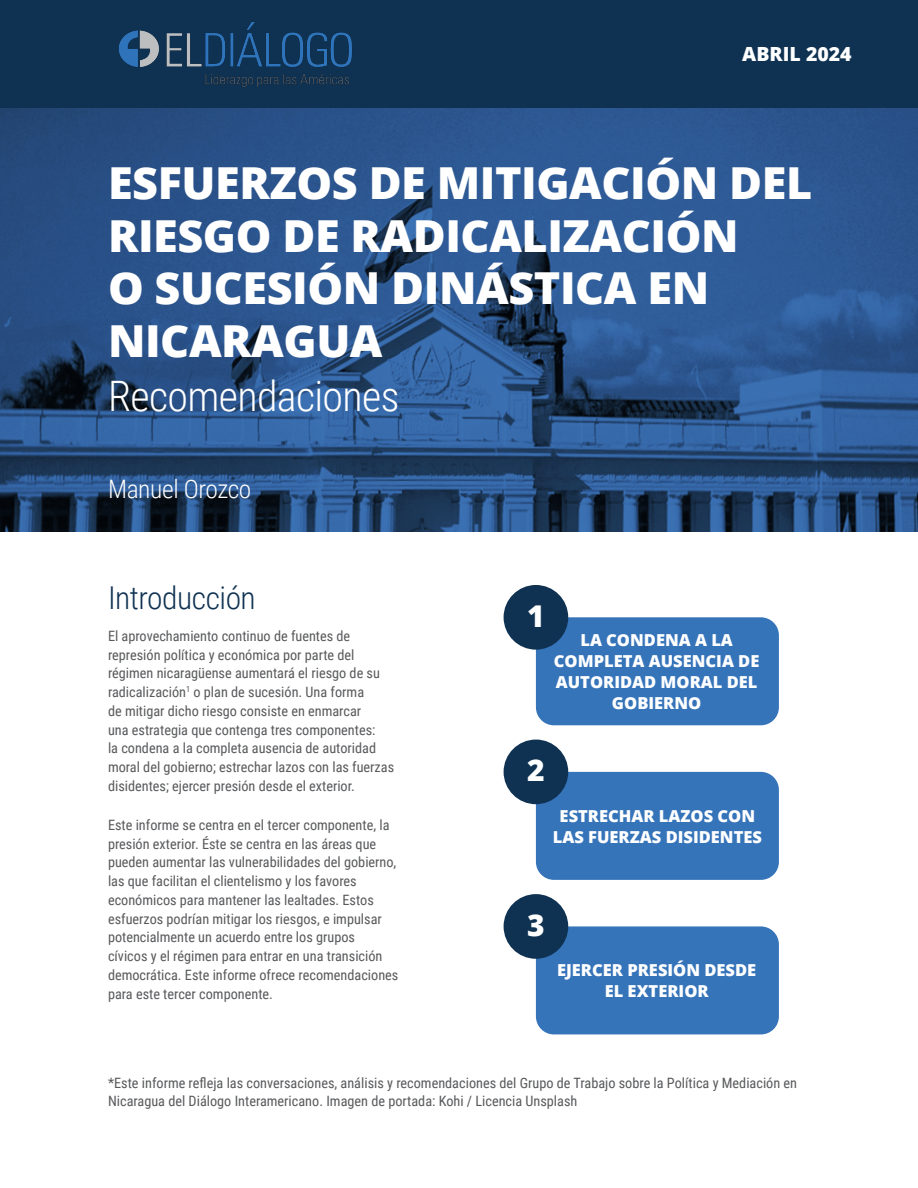
<style>
.page{position:relative;width:918px;height:1188px;background:#fff}
.page>*{position:absolute;margin:0;border:0;box-sizing:border-box;transform-origin:0 0}
.t1{font:800 44.1px/52.5px "Open Sans";letter-spacing:-.01em;color:#fff}
.t2{font:300 42px "Roboto Condensed";letter-spacing:-.015em;color:#fff}
.t3{font:300 31.5px "Roboto Condensed";letter-spacing:-.015em;color:#0f3252}
.t4{font:800 30px "Open Sans";color:#fff}
.t5{font:300 25.5px "Roboto Condensed";letter-spacing:-.015em;color:#fff}
.t6{font:800 19.5px "Open Sans";color:#fff}
.t7{font:800 16.5px/21px "Open Sans";color:#fff;text-align:center}
.t8{font:14.25px/18.8px "Roboto Condensed";color:#58595b}
</style>
<div class="page">
<div style="left:0;top:0;width:918px;height:108px;background:#0f3252"></div>
<img style="left:119px;top:22px;width:233px;height:65px">
<svg style="left:0;top:108px;width:918px;height:423px;background:#295186"></svg>
<div style="left:536px;top:617px;width:243px;height:108px;background:#3674ba;border-radius:18px"></div>
<div style="left:504px;top:585px;width:64px;height:65px;background:#0f3252;border-radius:50%"></div>
<div style="left:536px;top:926px;width:243px;height:108px;background:#3674ba;border-radius:18px"></div>
<div style="left:504px;top:894px;width:64px;height:65px;background:#0f3252;border-radius:50%"></div>
<div style="left:536px;top:772px;width:243px;height:108px;background:#3674ba;border-radius:18px"></div>
<div style="left:504px;top:740px;width:64px;height:64px;background:#0f3252;border-radius:50%"></div>
<h3 class="t6" style="left:742px;top:39px;width:111px">ABRIL 2024</h3>
<h1 class="t1" style="left:108px;top:155px;width:706px">ESFUERZOS DE MITIGACIÓN DEL<br>RIESGO DE RADICALIZACIÓN<br>O SUCESIÓN DINÁSTICA EN<br>NICARAGUA</h1>
<h2 class="t2" style="left:108px;top:366px;width:293px">Recomendaciones</h2>
<h3 class="t5" style="left:108px;top:472px;width:145px">Manuel Orozco</h3>
<h3 class="t3" style="left:108px;top:575px;width:149px">Introducción</h3>
<p class="t8" style="left:108px;top:626px;width:288px">El aprovechamiento continuo de fuentes de represión política y económica por parte del régimen nicaragüense aumentará el riesgo de su radicalización<sup>1</sup> o plan de sucesión. Una forma<br>de mitigar dicho riesgo consiste en enmarcar<br>una estrategia que contenga tres componentes:<br>la condena a la completa ausencia de autoridad moral del gobierno; estrechar lazos con las fuerzas disidentes; ejercer presión desde el exterior.</p>
<p class="t8" style="left:108px;top:815px;width:292px">Este informe se centra en el tercer componente, la presión exterior. Éste se centra en las áreas que pueden aumentar las vulnerabilidades del gobierno, las que facilitan el clientelismo y los favores económicos para mantener las lealtades. Estos esfuerzos podrían mitigar los riesgos, e impulsar potencialmente un acuerdo entre los grupos<br>cívicos y el régimen para entrar en una transición democrática. Este informe ofrece recomendaciones para este tercer componente.</p>
<h3 class="t4" style="left:527px;top:593px;width:19px">1</h3>
<p class="t7" style="left:554px;top:629px;width:207px">LA CONDENA A LA<br>COMPLETA AUSENCIA DE<br>AUTORIDAD MORAL DEL<br>GOBIERNO</p>
<h3 class="t4" style="left:527px;top:748px;width:19px">2</h3>
<p class="t7" style="left:553px;top:804px;width:211px">ESTRECHAR LAZOS CON<br>LAS FUERZAS DISIDENTES</p>
<h3 class="t4" style="left:527px;top:902px;width:19px">3</h3>
<p class="t7" style="left:557px;top:959px;width:201px">EJERCER PRESIÓN DESDE<br>EL EXTERIOR</p>
<p class="t8" style="left:108px;top:1073px;width:691px">*Este informe refleja las conversaciones, análisis y recomendaciones del Grupo de Trabajo sobre la Política y Mediación en<br>Nicaragua del Diálogo Interamericano. Imagen de portada: Kohi / Licencia Unsplash</p>
</div>
